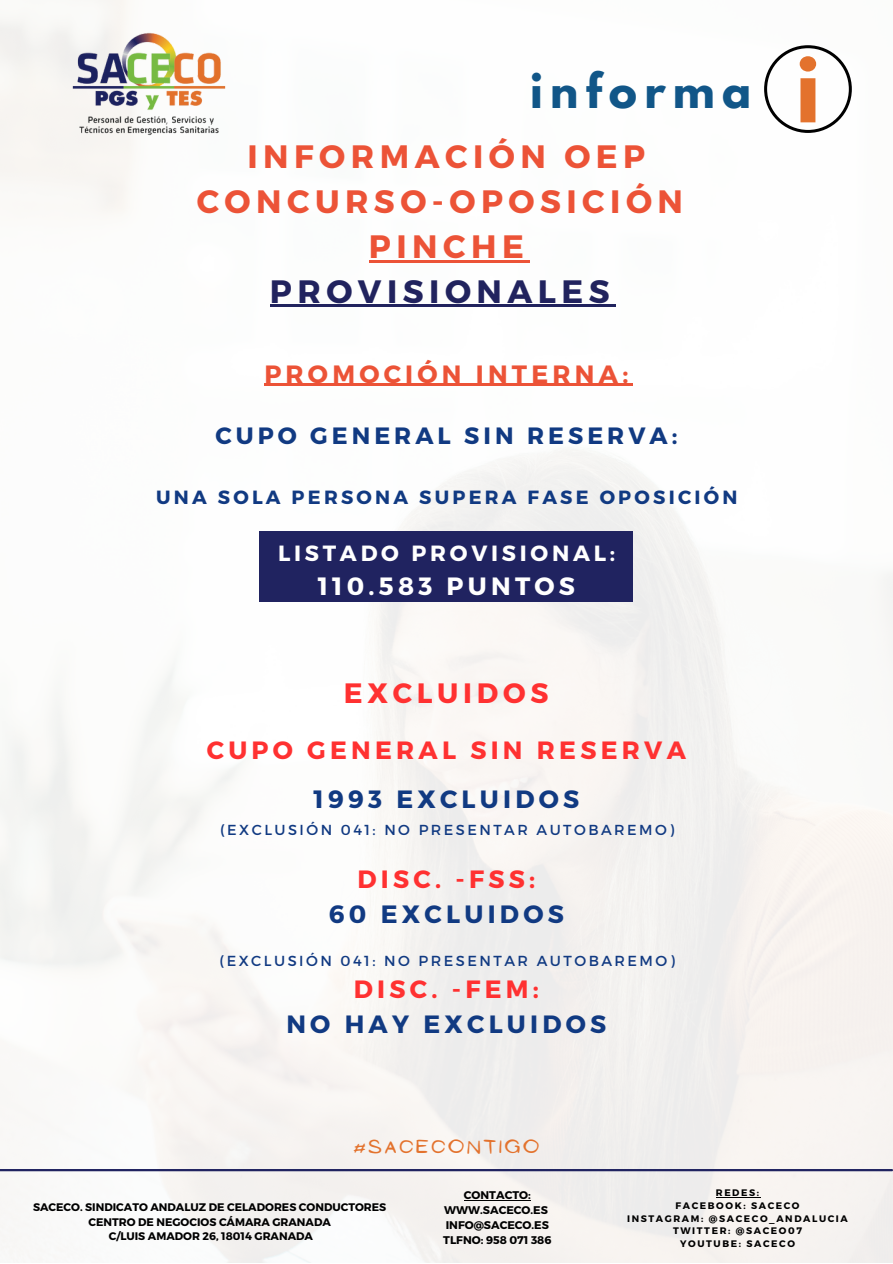
<style>
.page{position:relative;width:893px;height:1264px;background:#fff}
.page>*{position:absolute;margin:0;border:0;box-sizing:border-box;transform-origin:0 0}
.t1{font:700 42.6px "League Spartan";letter-spacing:.17em;color:#115688}
.t2{font:700 32.4px/45px "Montserrat";letter-spacing:.17em;color:#ec5337;text-align:center}
.t3{font:700 32.4px "Montserrat";letter-spacing:.17em;color:#21235e}
.t4{font:700 28.05px "Montserrat";letter-spacing:.17em;color:#ff3131}
.t5{font:700 25.05px "Montserrat";letter-spacing:.17em;color:#ff3131}
.t6{font:700 25.05px "Montserrat";letter-spacing:.17em;color:#113a82}
.t7{font:700 25.05px "Montserrat";letter-spacing:.17em;color:#ec5337}
.t8{font:700 25.05px "Montserrat";letter-spacing:.17em;color:#fff}
.t9{font:700 23.55px "Montserrat";letter-spacing:.17em;color:#113a82}
.t10{font:700 22.05px "Montserrat";letter-spacing:.17em;color:#fff}
.t11{font:700 19.05px "Montserrat";letter-spacing:.17em;color:#113a82}
.t12{font:17.1px "NF Ananias Regular";letter-spacing:.17em;color:#e3722d}
.t13{font:14.55px "Montserrat";letter-spacing:.17em;color:#113a82}
.t14{font:700 11.1px/14.9px "Montserrat";color:#000;text-align:center}
.t15{font:700 10.95px/14.5px "Montserrat";color:#000;text-align:center}
.t16{font:700 9.45px/12.6px "Montserrat";letter-spacing:.17em;color:#000;text-align:center}
</style>
<div class="page">
<img style="left:0;top:0;width:892px;height:1262px">
<hr style="left:0;top:1168px;width:891px;height:3px;background:#202360">
<img style="left:69px;top:28px;width:160px;height:112px">
<div style="left:764px;top:45px;width:87px;height:88px;border:3px solid #000;border-radius:50%"></div>
<svg style="left:799px;top:56px;width:17px;height:66px"></svg>
<hr style="left:369px;top:260px;width:160px;height:2px;background:#ec5337">
<hr style="left:270px;top:305px;width:345px;height:2px;background:#21235e">
<hr style="left:464px;top:1200px;width:66px;height:1px;background:#000">
<hr style="left:715px;top:1197px;width:45px;height:1px;background:#000">
<div style="left:260px;top:531px;width:372px;height:71px;background:#202360"></div>
<hr style="left:264px;top:384px;width:368px;height:2px;background:#ec5337">
<h1 class="t1" style="left:530px;top:69px;width:223px">informa</h1>
<h2 class="t2" style="left:197px;top:132px;width:488px">INFORMACIÓN OEP<br>CONCURSO-OPOSICIÓN<br>PINCHE</h2>
<h2 class="t3" style="left:270px;top:270px;width:341px">PROVISIONALES</h2>
<h3 class="t7" style="left:264px;top:357px;width:365px">PROMOCIÓN INTERNA:</h3>
<h3 class="t9" style="left:215px;top:420px;width:463px">CUPO GENERAL SIN RESERVA:</h3>
<h3 class="t11" style="left:156px;top:485px;width:582px">UNA SOLA PERSONA SUPERA FASE OPOSICIÓN</h3>
<h3 class="t10" style="left:278px;top:538px;width:338px">LISTADO PROVISIONAL:</h3>
<h3 class="t8" style="left:317px;top:569px;width:259px">110.583 PUNTOS</h3>
<h3 class="t4" style="left:343px;top:675px;width:206px">EXCLUIDOS</h3>
<h3 class="t5" style="left:207px;top:734px;width:480px">CUPO GENERAL SIN RESERVA</h3>
<h3 class="t6" style="left:313px;top:782px;width:267px">1993 EXCLUIDOS</h3>
<h3 class="t13" style="left:220px;top:819px;width:455px">(EXCLUSIÓN 041: NO PRESENTAR AUTOBAREMO)</h3>
<h3 class="t5" style="left:357px;top:862px;width:179px">DISC. -FSS:</h3>
<h3 class="t6" style="left:329px;top:897px;width:236px">60 EXCLUIDOS</h3>
<h3 class="t13" style="left:220px;top:951px;width:456px">(EXCLUSIÓN 041: NO PRESENTAR AUTOBAREMO)</h3>
<h3 class="t5" style="left:354px;top:972px;width:186px">DISC. -FEM:</h3>
<h3 class="t6" style="left:286px;top:1007px;width:321px">NO HAY EXCLUIDOS</h3>
<h3 class="t12" style="left:353px;top:1137px;width:187px">#SACECONTIGO</h3>
<p class="t15" style="left:33px;top:1199px;width:354px">SACECO. SINDICATO ANDALUZ DE CELADORES CONDUCTORES<br>CENTRO DE NEGOCIOS CÁMARA GRANADA<br>C/LUIS AMADOR 26, 18014 GRANADA</p>
<p class="t14" style="left:443px;top:1187px;width:110px">CONTACTO:<br>WWW.SACECO.ES<br>INFO@SACECO.ES<br>TLFNO: 958 071 386</p>
<p class="t16" style="left:627px;top:1186px;width:222px">REDES:<br>FACEBOOK: SACECO<br>INSTAGRAM: @SACECO_ANDALUCIA<br>TWITTER: @SACEO07<br>YOUTUBE: SACECO</p>
</div>
